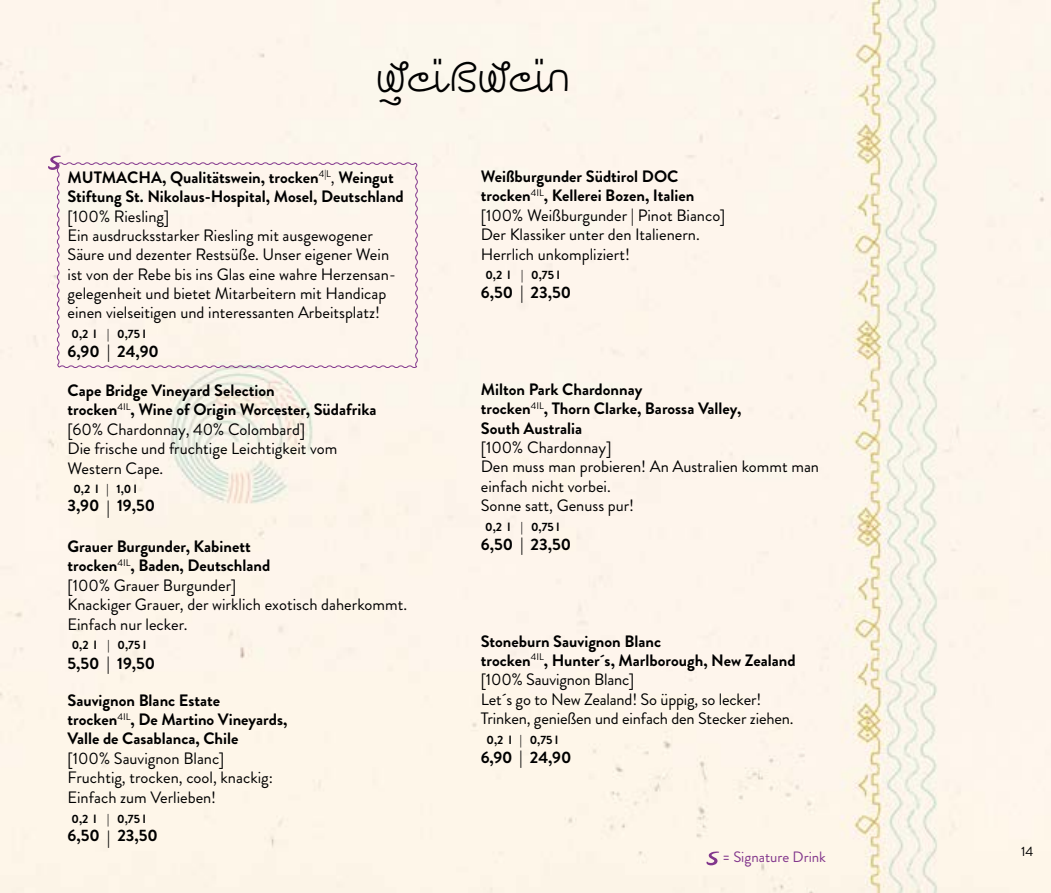
<style>
.page{position:relative;width:1051px;height:893px;background:#fff}
.page>*{position:absolute;margin:0;border:0;box-sizing:border-box;transform-origin:0 0}
.t1{font:45px "Mongolian Deathworm";color:#000}
.t2{font:16.5px/19.4px "Brandon Grotesque";color:#000}
.t3{font:700 16.5px/19.4px "Brandon Grotesque";color:#000}
.t4{font:15px "Brandon Grotesque";color:#82368c}
.t5{font:13.5px "Brandon Grotesque";color:#000}
.t6{font:700 12px "Brandon Grotesque";color:#000}
.s1{font-weight:400}
.s2{font-weight:700}
</style>
<div class="page">
<div style="left:0;top:0;width:1050px;height:893px;background:#fef5ec"></div>
<div style="left:56px;top:162px;width:362px;height:207px;background:#fef5ec"></div>
<svg style="left:48px;top:155px;width:13px;height:15px"></svg>
<svg style="left:706px;top:851px;width:13px;height:14px"></svg>
<h1 class="t1" style="left:378px;top:54px;width:196px">Weißwein</h1>
<p class="t3" style="left:67px;top:168px;width:338px">MUTMACHA, Qualitätswein, trocken<sup>4|L</sup><span class="s1">,</span> Weingut<br>Stiftung St. Nikolaus-Hospital, Mosel, Deutschland</p>
<p class="t2" style="left:68px;top:206px;width:330px">[100% Riesling]<br>Ein ausdrucksstarker Riesling mit ausgewogener Säure und dezenter Restsüße. Unser eigener Wein ist von der Rebe bis ins Glas eine wahre Herzensan&shy;gelegenheit und bietet Mitarbeitern mit Handicap einen vielseitigen und interessanten Arbeitsplatz!</p>
<p class="t3" style="left:68px;top:342px;width:93px">6,90 | 24,90</p>
<p class="t2" style="left:68px;top:381px;width:310px"><span class="s2">Cape Bridge Vineyard Selection<br>trocken</span><sup>4IL</sup><span class="s2">, Wine of Origin Worcester, Südafrika </span>[60% Chardonnay, 40% Colombard]<br>Die frische und fruchtige Leichtigkeit vom Western Cape.</p>
<p class="t3" style="left:68px;top:496px;width:89px">3,90 | 19,50</p>
<p class="t2" style="left:68px;top:536px;width:341px"><span class="s2">Grauer Burgunder, Kabinett<br>trocken</span><sup>4IL</sup><span class="s2">, Baden, Deutschland<br></span>[100% Grauer Burgunder]<br>Knackiger Grauer, der wirklich exotisch daherkommt.<br>Einfach nur lecker.</p>
<p class="t3" style="left:68px;top:653px;width:89px">5,50 | 19,50</p>
<p class="t3" style="left:68px;top:691px;width:221px">Sauvignon Blanc Estate trocken<sup>4IL</sup>, De Martino Vineyards,<br>Valle de Casablanca, Chile</p>
<p class="t2" style="left:68px;top:749px;width:207px">[100% Sauvignon Blanc]<br>Fruchtig, trocken, cool, knackig:<br>Einfach zum Verlieben!</p>
<p class="t3" style="left:68px;top:826px;width:92px">6,50 | 23,50</p>
<p class="t6" style="left:71px;top:325px;width:76px">0,2 l | 0,75 l</p>
<p class="t6" style="left:73px;top:480px;width:65px">0,2 l | 1,0 l</p>
<p class="t6" style="left:72px;top:636px;width:76px">0,2 l | 0,75 l</p>
<p class="t6" style="left:71px;top:810px;width:76px">0,2 l | 0,75 l</p>
<p class="t2" style="left:480px;top:167px;width:246px"><span class="s2">Weißburgunder Südtirol DOC trocken</span><sup>4IL</sup><span class="s2">, Kellerei Bozen, Italien </span>[100% Weißburgunder | Pinot Bianco] Der Klassiker unter den Italienern.<br>Herrlich unkompliziert!</p>
<p class="t3" style="left:480px;top:283px;width:92px">6,50 | 23,50</p>
<p class="t6" style="left:485px;top:266px;width:76px">0,2 l | 0,75 l</p>
<p class="t3" style="left:480px;top:380px;width:262px">Milton Park Chardonnay<br>trocken<sup>4IL</sup>, Thorn Clarke, Barossa Valley,<br>South Australia</p>
<p class="t2" style="left:480px;top:438px;width:340px">[100% Chardonnay]<br>Den muss man probieren! An Australien kommt man einfach nicht vorbei.<br>Sonne satt, Genuss pur!</p>
<p class="t3" style="left:480px;top:535px;width:92px">6,50 | 23,50</p>
<p class="t6" style="left:485px;top:518px;width:76px">0,2 l | 0,75 l</p>
<p class="t2" style="left:480px;top:631px;width:316px"><span class="s2">Stoneburn Sauvignon Blanc<br>trocken</span><sup>4IL</sup><span class="s2">, Hunter´s, Marlborough, New Zealand </span>[100% Sauvignon Blanc]<br>Let´s go to New Zealand! So üppig, so lecker!<br>Trinken, genießen und einfach den Stecker ziehen.</p>
<p class="t3" style="left:480px;top:747px;width:92px">6,90 | 24,90</p>
<p class="t6" style="left:486px;top:731px;width:73px">0,2 l | 0,75 l</p>
<p class="t4" style="left:722px;top:846px;width:105px">= Signature Drink</p>
<p class="t5" style="left:1020px;top:842px;width:14px">14</p>
</div>
